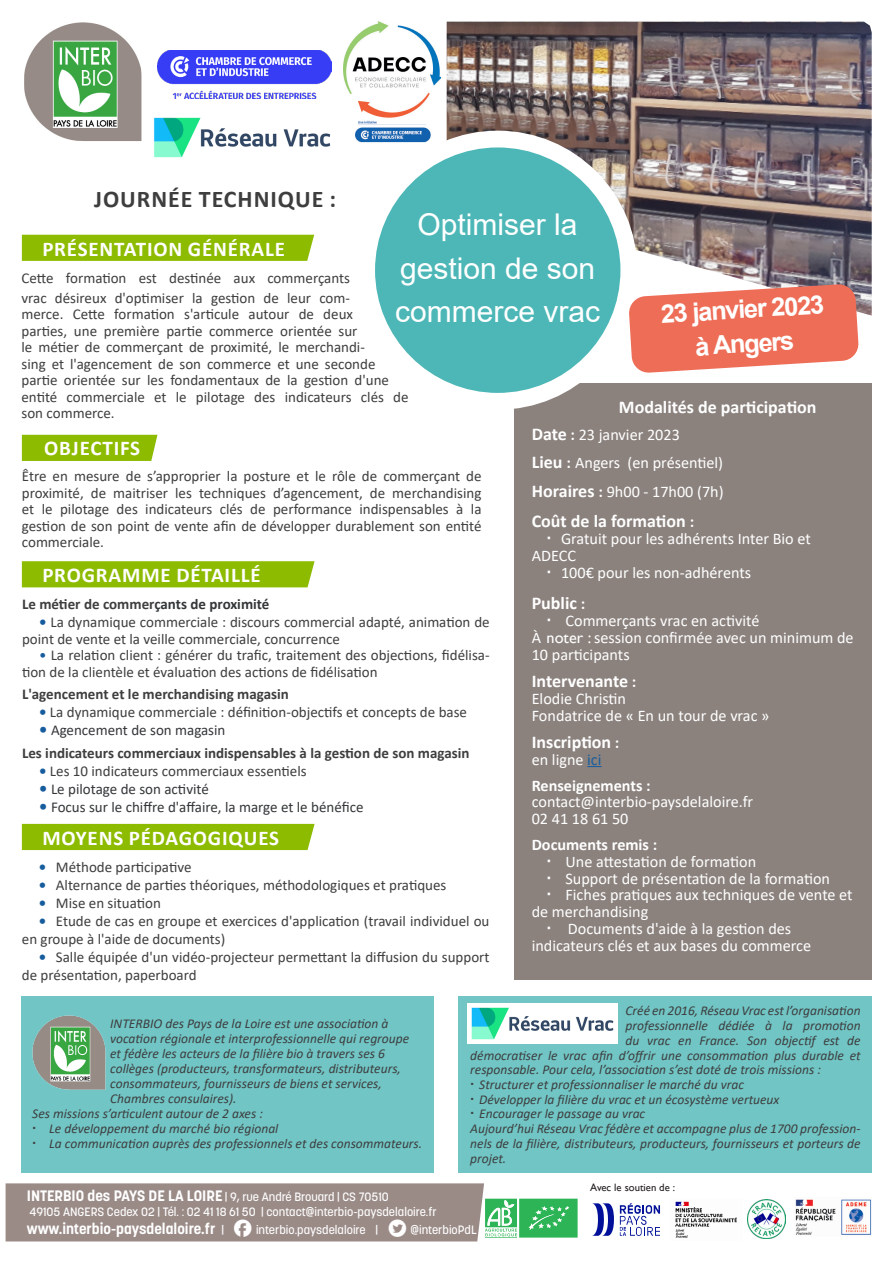
<style>
.page{position:relative;width:893px;height:1263px;background:#fff}
.page>*{position:absolute;margin:0;border:0;box-sizing:border-box;transform-origin:0 0}
.t1{font:30px/43.5px "Arial";color:#fff;text-align:center}
.t2{font:700 25.5px "Arial";color:#fff}
.t3{font:700 24px "Calibri";letter-spacing:.04em;color:#3e3e3f}
.t4{font:700 21px "Calibri";letter-spacing:.04em;color:#fff}
.t5{font:700 18px "Calibri";color:#fff}
.t6{font:16.2px/16.8px "Calibri";color:#fff}
.t7{font:700 16.2px "Calibri";color:#fff}
.t8{font:15px/16.5px "Calibri";color:#3e3e3f}
.t9{font:700 15px "Calibri";color:#3e3e3f}
.t10{font:15px "Calibri";color:#333638}
.t11{font:italic 13.5px/15px "Calibri";color:#3e3e3f}
.t12{font:500 12px "Korolev";color:#fff}
.t13{font:10.65px "Gill Sans";color:#231f20}
.s1{color:#333638}
.s2{font-weight:700;color:#175d9e}
.s3{color:#175d9e}
.s4{font-weight:700;font-size:16.5px;color:#175d9e}
.s5{font-weight:700;font-size:18px}
.s6{font-weight:700}
.s7{font-size:16.2px}
.s8{font-family:"Gill Sans"}
.s9{font-weight:700;font-size:15px}
.s10{font-family:"typeecon";font-weight:400;font-size:18px}
</style>
<div class="page">
<div style="left:514px;top:383px;width:358px;height:597px;background:#8b827e"></div>
<img style="left:447px;top:22px;width:425px;height:294px">
<svg style="left:24px;top:22px;width:118px;height:119px"></svg>
<div style="left:22px;top:235px;width:292px;height:26px;background:#8dbb00"></div>
<img style="left:154px;top:117px;width:177px;height:41px">
<div style="left:22px;top:996px;width:412px;height:176px;background:#71c5c5"></div>
<img style="left:32px;top:1016px;width:74px;height:73px">
<div style="left:458px;top:996px;width:413px;height:176px;background:#71c5c5"></div>
<img style="left:468px;top:1004px;width:149px;height:40px">
<div style="left:367px;top:139px;width:262px;height:262px;background:#4db7b7;border-radius:50%"></div>
<div style="left:358px;top:131px;width:279px;height:279px;border:17px solid #fff;border-radius:50%"></div>
<svg style="left:629px;top:284px;width:230px;height:89px;background:#ef8371"></svg>
<svg style="left:587px;top:766px;width:15px;height:1px"></svg>
<div style="left:22px;top:824px;width:293px;height:26px;background:#8dbb00"></div>
<div style="left:22px;top:435px;width:135px;height:26px;background:#8dbb00"></div>
<div style="left:22px;top:561px;width:293px;height:26px;background:#8dbb00"></div>
<img style="left:747px;top:1200px;width:39px;height:38px">
<svg style="left:6px;top:1183px;width:572px;height:58px;background:#9a988d"></svg>
<svg style="left:592px;top:1203px;width:68px;height:33px"></svg>
<img style="left:675px;top:1201px;width:62px;height:37px">
<img style="left:343px;top:22px;width:97px;height:120px">
<img style="left:157px;top:51px;width:174px;height:47px">
<img style="left:795px;top:1199px;width:76px;height:36px">
<p class="t3" style="left:94px;top:182px;width:243px">JOURNÉE TECHNIQUE :</p>
<p class="t1" style="left:395px;top:203px;width:207px">Optimiser la gestion de son commerce vrac</p>
<p class="t4" style="left:42px;top:234px;width:244px">PRÉSENTATION GÉNÉRALE</p>
<p class="t8" style="left:22px;top:268px;width:330px;line-height:19.5px">Cette formation est destinée aux commerçants vrac désireux d'optimiser la gestion de leur com-</p>
<p class="t8" style="left:22px;top:306px;width:389px">merce. Cette formation s'articule autour de deux<br>parties, une première partie commerce orientée sur<br>le métier de commerçant de proximité, le merchandi-<br>sing et l'agencement de son commerce et une seconde partie orientée sur les fondamentaux de la gestion d'une entité commerciale et le pilotage des indicateurs clés de</p>
<p class="t8" style="left:22px;top:405px;width:95px">son commerce.</p>
<p class="t2" style="left:660px;top:295px;width:165px;rotate:-3deg">23 janvier 2023</p>
<p class="t2" style="left:694px;top:328px;width:101px;rotate:-3deg">à Angers</p>
<p class="t5" style="left:619px;top:395px;width:199px">Modalités de participation</p>
<p class="t4" style="left:44px;top:433px;width:97px">OBJECTIFS</p>
<p class="t8" style="left:22px;top:468px;width:461px">Être en mesure de s’approprier la posture et le rôle de commerçant de</p>
<p class="t8" style="left:22px;top:484px;width:461px">proximité, de maitriser les techniques d’agencement, de merchandising et le pilotage des indicateurs clés de performance indispensables à la</p>
<p class="t8" style="left:22px;top:517px;width:461px">gestion de son point de vente afin de développer durablement son entité</p>
<p class="t8" style="left:22px;top:534px;width:84px">commerciale.</p>
<p class="t4" style="left:42px;top:560px;width:220px">PROGRAMME DÉTAILLÉ</p>
<p class="t9" style="left:22px;top:593px;width:249px">Le métier de commer<span class="s1">çants de proximité</span></p>
<p class="t8" style="left:22px;top:613px;width:469px;text-indent:17px"><span class="s2">•</span> La dynamique commerciale : discours commercial adapté, animation de point de vente et la veille commerciale, concurrence</p>
<p class="t8" style="left:22px;top:646px;width:469px;text-indent:17px"><span class="s3">•</span> La relation client : générer du trafic, traitement des objections, fidélisa&shy;tion de la clientèle et évaluation des actions de fidélisation</p>
<p class="t9" style="left:22px;top:683px;width:268px">L'agencement et le merchandising magasin</p>
<p class="t8" style="left:39px;top:703px;width:429px"><span class="s2">•</span> La dynamique commerciale : définition-objectifs et concepts de base</p>
<p class="t10" style="left:39px;top:720px;width:188px"><span class="s4">•</span> Agencement de son magasin</p>
<p class="t9" style="left:22px;top:742px;width:449px">Les indicateurs commerciaux indispensables à la gestion de son magasin</p>
<p class="t8" style="left:39px;top:762px;width:269px"><span class="s2">•</span> Les 10 indicateurs commerciaux essentiels</p>
<p class="t10" style="left:39px;top:778px;width:171px"><span class="s4">•</span> Le pilotage de son activité</p>
<p class="t10" style="left:39px;top:796px;width:326px"><span class="s4">•</span> Focus sur le chiffre d'affaire, la marge et le bénéfice</p>
<p class="t4" style="left:42px;top:823px;width:238px">MOYENS PÉDAGOGIQUES</p>
<p class="t8" style="left:39px;top:858px;width:154px"><span class="s2">•</span> Méthode participative</p>
<p class="t8" style="left:39px;top:876px;width:409px"><span class="s2">•</span> Alternance de parties théoriques, méthodologiques et pratiques</p>
<p class="t8" style="left:39px;top:894px;width:124px"><span class="s2">•</span> Mise en situation</p>
<p class="t8" style="left:22px;top:911px;width:469px;line-height:18px;text-indent:17px"><span class="s2">•</span> Etude de cas en groupe et exercices d'application (travail individuel ou en groupe à l'aide de documents)</p>
<p class="t8" style="left:22px;top:947px;width:469px;line-height:18px;text-indent:17px"><span class="s2">•</span> Salle équipée d'un vidéo-projecteur permettant la diffusion du support de présentation, paperboard</p>
<p class="t6" style="left:532px;top:425px;width:150px"><span class="s5">Date</span> <span class="s6">:</span> 23 janvier 2023</p>
<p class="t6" style="left:532px;top:454px;width:193px"><span class="s5">Lieu</span> <span class="s6">:</span> Angers (en présentiel)</p>
<p class="t6" style="left:532px;top:483px;width:193px"><span class="s5">Horaires</span> <span class="s6">:</span> 9h00 - 17h00 (7h)</p>
<p class="t5" style="left:532px;top:508px;width:164px">Coût de la formation <span class="s7">:</span></p>
<p class="t6" style="left:532px;top:530px;width:281px;text-indent:29px">Gratuit pour les adhérents Inter Bio et<br>ADECC</p>
<p class="t6" style="left:561px;top:563px;width:192px">100€ pour les non-adhérents</p>
<p class="t5" style="left:532px;top:591px;width:55px">Public <span class="s7">:</span></p>
<p class="t6" style="left:565px;top:612px;width:195px">Commerçants vrac en activité</p>
<p class="t6" style="left:532px;top:629px;width:323px">À <span class="s8">noter :</span> session confirmée avec un minimum de<br>10 participants</p>
<p class="t5" style="left:532px;top:668px;width:106px">Intervenante <span class="s7">:</span></p>
<p class="t6" style="left:532px;top:690px;width:96px">Elodie Christin</p>
<p class="t6" style="left:532px;top:707px;width:239px">Fondatrice de « En un tour de vrac »</p>
<p class="t5" style="left:532px;top:729px;width:89px">Inscription <span class="s7">:</span></p>
<p class="t6" style="left:532px;top:750px;width:71px">en ligne <span class="s3">ici</span></p>
<p class="t7" style="left:532px;top:774px;width:120px">Renseignements :</p>
<p class="t6" style="left:532px;top:793px;width:223px">contact@interbio-paysdelaloire.fr</p>
<p class="t6" style="left:532px;top:810px;width:98px">02 41 18 61 50</p>
<p class="t7" style="left:532px;top:833px;width:127px">Documents remis :</p>
<p class="t6" style="left:565px;top:852px;width:192px">Une attestation de formation</p>
<p class="t6" style="left:565px;top:869px;width:266px">Support de présentation de la formation</p>
<p class="t6" style="left:532px;top:886px;width:322px;text-indent:34px">Fiches pratiques aux techniques de vente et de merchandising</p>
<p class="t6" style="left:532px;top:920px;width:281px;text-indent:36px">Documents d'aide à la gestion des indicateurs clés et aux bases du commerce</p>
<p class="t11" style="left:110px;top:1016px;width:300px">INTERBIO des Pays de la Loire est une association à vocation régionale et interprofessionnelle qui regroupe et fédère les acteurs de la filière bio à travers ses 6 collèges (producteurs, transformateurs, distributeurs, consommateurs, fournisseurs de biens et services, Chambres consulaires).</p>
<p class="t11" style="left:32px;top:1106px;width:232px">Ses missions s’articulent autour de 2 axes :</p>
<p class="t11" style="left:49px;top:1121px;width:231px">Le développement du marché bio régional</p>
<p class="t11" style="left:49px;top:1136px;width:374px">La communication auprès des professionnels et des consommateurs.</p>
<p class="t11" style="left:626px;top:1003px;width:237px">Créé en 2016, Réseau Vrac est l’organisation</p>
<p class="t11" style="left:626px;top:1018px;width:237px">professionnelle dédiée à la promotion</p>
<p class="t11" style="left:626px;top:1032px;width:237px">du vrac en France. Son objectif est de</p>
<p class="t11" style="left:470px;top:1047px;width:392px">démocratiser le vrac afin d’offrir une consommation plus durable et</p>
<p class="t11" style="left:470px;top:1062px;width:352px">responsable. Pour cela, l’association s’est doté de trois missions :</p>
<p class="t11" style="left:479px;top:1076px;width:266px">Structurer et professionnaliser le marché du vrac</p>
<p class="t11" style="left:479px;top:1091px;width:302px">Développer la filière du vrac et un écosystème vertueux</p>
<p class="t11" style="left:479px;top:1106px;width:167px">Encourager le passage au vrac</p>
<p class="t11" style="left:470px;top:1121px;width:392px;text-align:justify">Aujourd’hui Réseau Vrac fédère et accompagne plus de 1700 profession&shy;nels de la filière, distributeurs, producteurs, fournisseurs et porteurs de projet.</p>
<p class="t12" style="left:27px;top:1189px;width:363px"><span class="s9">INTERBIO des PAYS DE LA LOIRE</span> | 9, rue André Brouard | CS 70510</p>
<p class="t12" style="left:29px;top:1204px;width:409px">49105 ANGERS Cedex 02 | Tél. : 02 41 18 61 50 | contact@interbio-paysdelaloire.fr</p>
<p class="t12" style="left:27px;top:1222px;width:451px"><span class="s9">www.interbio-paysdelaloire.fr</span> | <span class="s10">F</span> interbio.paysdelaloire | <span class="s10">T</span> @interbioPdL</p>
<p class="t13" style="left:590px;top:1181px;width:86px">Avec le soutien de :</p>
</div>
